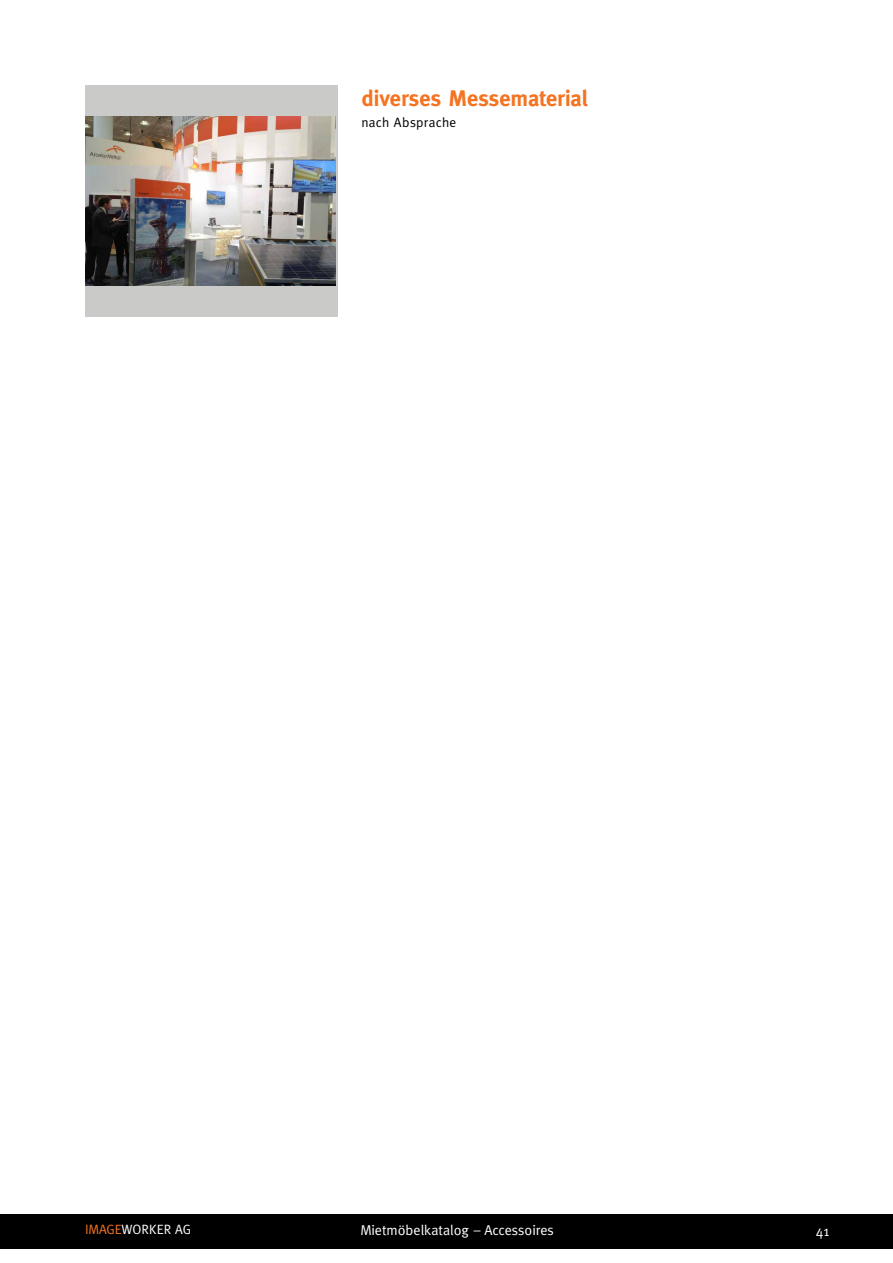
<style>
.page{position:relative;width:893px;height:1263px;background:#fff}
.page>*{position:absolute;margin:0;border:0;box-sizing:border-box;transform-origin:0 0}
.t1{font:700 22.5px "Meta";color:#f47421}
.t2{font:14.25px "Meta";color:#fff}
.t3{font:13.5px "Meta";color:#fff}
.t4{font:13.5px "Meta";letter-spacing:.025em;color:#000}
.s1{color:#f47421}
</style>
<div class="page">
<div style="left:0;top:1214px;width:893px;height:34px;background:#000"></div>
<div style="left:85px;top:85px;width:252px;height:231px;background:#cacac9"></div>
<img style="left:85px;top:116px;width:251px;height:169px">
<h1 class="t1" style="left:361px;top:85px;width:228px">diverses Messematerial</h1>
<p class="t4" style="left:361px;top:115px;width:96px">nach Absprache</p>
<p class="t2" style="left:361px;top:1222px;width:195px">Mietmöbelkatalog – Accessoires</p>
<p class="t3" style="left:85px;top:1222px;width:107px"><span class="s1">IMAGE</span>WORKER AG</p>
<p class="t2" style="left:816px;top:1223px;width:15px">41</p>
</div>
